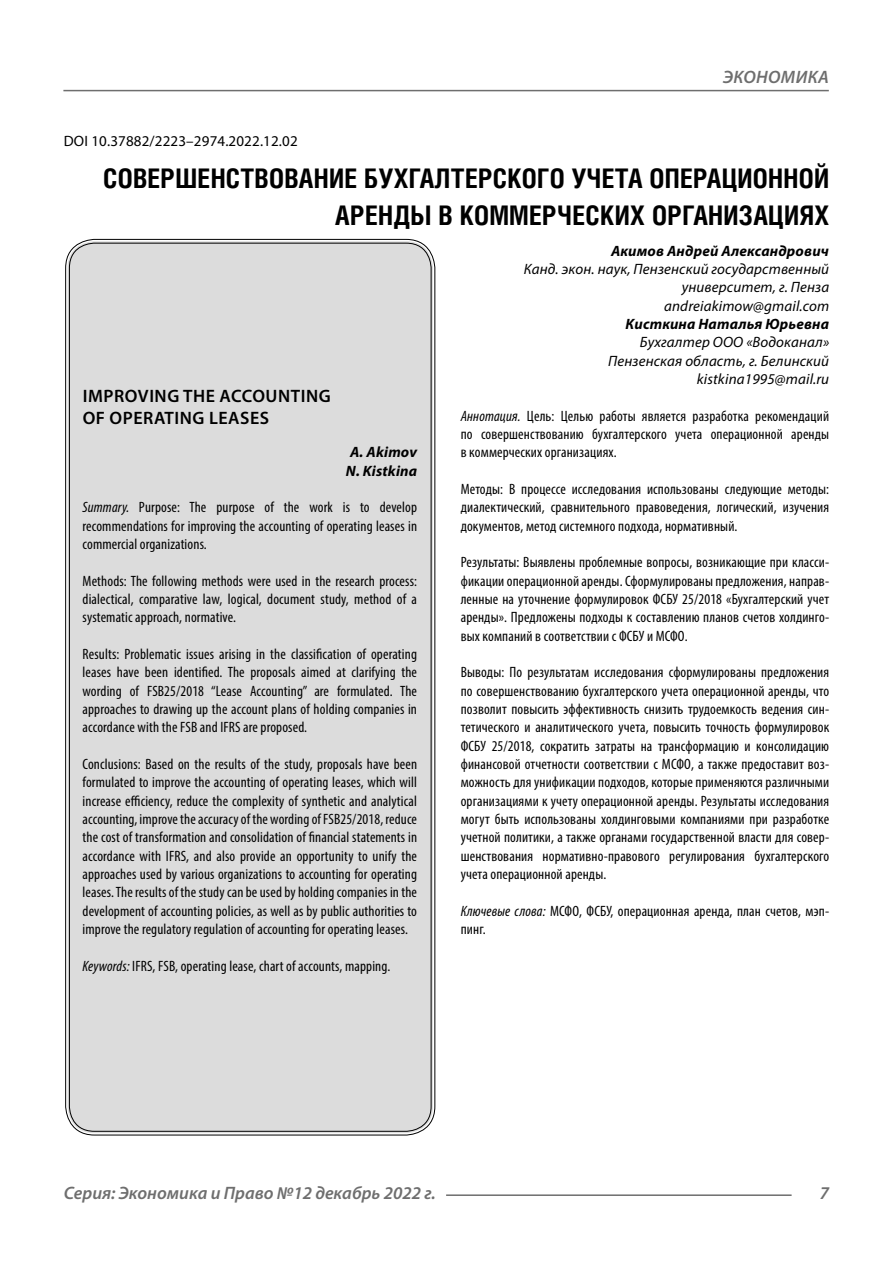
<style>
.page{position:relative;width:893px;height:1263px;background:#fff}
.page>*{position:absolute;margin:0;border:0;box-sizing:border-box;transform-origin:0 0}
.Header{font:700 27px/37.5px "Helios Cond C";letter-spacing:.01em;color:#000;text-align:right}
.Sh1{font:italic 600 18px "Myriad Pro";color:#6e6e6e}
.Header-eng{font:600 18px/21.6px "Myriad Pro";letter-spacing:.03em;color:#000}
.Annotation-rus{font:condensed 15px/18.3px "Myriad Pro";letter-spacing:.01em;color:#000;text-align:justify}
.Annotation-eng{font:condensed 15px/18.3px "Myriad Pro";letter-spacing:.01em;color:#000;text-align:justify}
.Author-doc{font:italic 15px/18.3px "Myriad Pro";letter-spacing:.01em;color:#000;text-align:right}
.Author{font:italic 700 15px "Myriad Pro";letter-spacing:.01em;color:#000}
.Author-email{font:italic 15px "Myriad Pro";letter-spacing:.01em;color:#000}
.DOI{font:15px "Myriad Pro";letter-spacing:.01em;color:#000}
.Author-eng{font:italic 700 15px "Myriad Pro";letter-spacing:.01em;color:#000}
.s1{font-style:italic}
</style>
<div class="page">
<div style="left:68px;top:241px;width:365px;height:892px;background:#dcdcdc;border-radius:27px"></div>
<hr style="left:63px;top:90px;width:766px;height:1px;background:#6e6e6e">
<hr style="left:446px;top:1194px;width:346px;height:2px;background:#6e6e6e">
<p class="Sh1" style="left:723px;top:66px;width:24px">Экономика</p>
<p class="DOI" style="left:64px;top:132px;width:235px">DOI 10.37882/2223–2974.2022.12.02</p>
<p class="Header" style="left:103px;top:159px;width:727px">СОВЕРШЕНСТВОВАНИЕ БУХГАЛТЕРСКОГО УЧЕТА ОПЕРАЦИОННОЙ<br>АРЕНДЫ В КОММЕРЧЕСКИХ ОРГАНИЗАЦИЯХ</p>
<p class="Author" style="left:611px;top:241px;width:219px">Акимов Андрей Александрович</p>
<p class="Author-doc" style="left:524px;top:260px;width:307px">Канд. экон. наук, Пензенский государственный университет, г. Пенза</p>
<p class="Author-email" style="left:664px;top:296px;width:167px">andreiakimow@gmail.com</p>
<p class="Author" style="left:625px;top:314px;width:205px">Кисткина Наталья Юрьевна</p>
<p class="Author-doc" style="left:640px;top:333px;width:191px">Бухгалтер ООО «Водоканал»</p>
<p class="Author-doc" style="left:608px;top:351px;width:223px">Пензенская область, г. Белинский</p>
<p class="Author-email" style="left:697px;top:370px;width:134px">kistkina1995@mail.ru</p>
<p class="Annotation-rus" style="left:461px;top:406px;width:370px"><span class="s1">Аннотация.</span> Цель: Целью работы является разработка рекомендаций по совершенствованию бухгалтерского учета операционной аренды в коммерческих организациях.</p>
<p class="Annotation-rus" style="left:461px;top:480px;width:370px">Методы: В процессе исследования использованы следующие методы: диалектический, сравнительного правоведения, логический, изучения документов, метод системного подхода, нормативный.</p>
<p class="Annotation-rus" style="left:461px;top:553px;width:370px">Результаты: Выявлены проблемные вопросы, возникающие при класси&shy;фикации операционной аренды. Сформулированы предложения, направ&shy;ленные на уточнение формулировок ФСБУ 25/2018 «Бухгалтерский учет аренды». Предложены подходы к составлению планов счетов холдинго&shy;вых компаний в соответствии с ФСБУ и МСФО.</p>
<p class="Annotation-rus" style="left:461px;top:663px;width:370px">Выводы: По результатам исследования сформулированы предложения по совершенствованию бухгалтерского учета операционной аренды, что позволит повысить эффективность снизить трудоемкость ведения син&shy;тетического и аналитического учета, повысить точность формулировок ФСБУ 25/2018, сократить затраты на трансформацию и консолидацию финансовой отчетности соответствии с МСФО, а также предоставит воз&shy;можность для унификации подходов, которые применяются различными организациями к учету операционной аренды. Результаты исследования могут быть использованы холдинговыми компаниями при разработке учетной политики, а также органами государственной власти для совер&shy;шенствования нормативно-правового регулирования бухгалтерского учета операционной аренды.</p>
<p class="Annotation-rus" style="left:461px;top:901px;width:370px"><span class="s1">Ключевые слова:</span> МСФО, ФСБУ, операционная аренда, план счетов, мэп&shy;пинг.</p>
<p class="Header-eng" style="left:83px;top:385px;width:250px">IMPROVING THE ACCOUNTING<br>OF OPERATING LEASES</p>
<p class="Author-eng" style="left:350px;top:443px;width:68px">A. Akimov</p>
<p class="Author-eng" style="left:346px;top:461px;width:73px">N. Kistkina</p>
<p class="Annotation-eng" style="left:83px;top:498px;width:336px"><span class="s1">Summary.</span> Purpose: The purpose of the work is to develop recommendations for improving the accounting of operating leases in commercial organizations.</p>
<p class="Annotation-eng" style="left:83px;top:571px;width:336px">Methods: The following methods were used in the research process: dialectical, comparative law, logical, document study, method of a systematic approach, normative.</p>
<p class="Annotation-eng" style="left:83px;top:645px;width:336px">Results: Problematic issues arising in the classification of operating leases have been identified. The proposals aimed at clarifying the wording of FSB25/2018 “Lease Accounting” are formulated. The approaches to drawing up the account plans of holding companies in accordance with the FSB and IFRS are proposed.</p>
<p class="Annotation-eng" style="left:83px;top:755px;width:336px">Conclusions: Based on the results of the study, proposals have been formulated to improve the accounting of operating leases, which will increase efficiency, reduce the complexity of synthetic and analytical accounting, improve the accuracy of the wording of FSB25/2018, reduce the cost of transformation and consolidation of financial statements in accordance with IFRS, and also provide an opportunity to unify the approaches used by various organizations to accounting for operating leases. The results of the study can be used by holding companies in the development of accounting policies, as well as by public authorities to improve the regulatory regulation of accounting for operating leases.</p>
<p class="Annotation-eng" style="left:83px;top:956px;width:309px"><span class="s1">Keywords:</span> IFRS, FSB, operating lease, chart of accounts, mapping.</p>
<p class="Sh1" style="left:64px;top:1182px;width:373px">Серия: Экономика и Право №12 декабрь 2022 г.</p>
<p class="Sh1" style="left:820px;top:1182px;width:11px">7</p>
</div>
